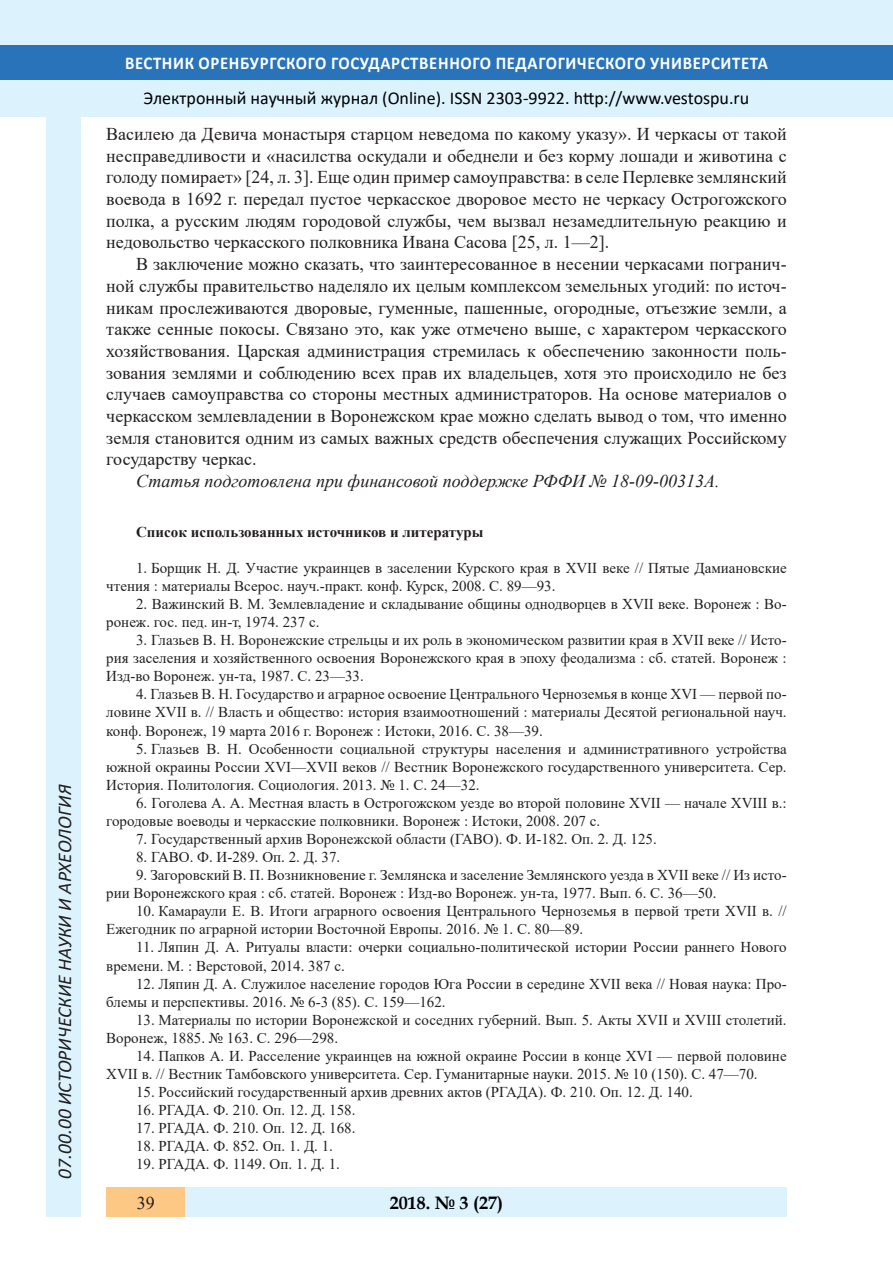
<style>
.page{position:relative;width:893px;height:1263px;background:#fff}
.page>*{position:absolute;margin:0;border:0;box-sizing:border-box;transform-origin:0 0}
.t1{font:italic 19.5px "Calibri";color:#231f20}
.Стиль2{font:18px/21.8px "Times New Roman";color:#231f20;text-align:justify}
.t2{font:18px "Calibri";color:#000}
.t3{font:700 18px "Calibri";letter-spacing:.04em;color:#fff;scale:.93 1}
.Стиль2-2{font:italic 18px "Times New Roman";color:#231f20}
.t4{font:700 18px "Book Antiqua";color:#000}
.литература{font:15px/18.1px "Times New Roman";color:#231f20}
.литература-2{font:700 15px "Times New Roman";color:#231f20}
</style>
<div class="page">
<div style="left:0;top:0;width:893px;height:116px;background:#dcf2fc"></div>
<div style="left:0;top:45px;width:893px;height:34px;background:#2873ba"></div>
<div style="left:47px;top:116px;width:34px;height:1101px;background:#dcf2fc"></div>
<div style="left:106px;top:1188px;width:681px;height:29px;background:#dcf2fc"></div>
<div style="left:106px;top:1188px;width:79px;height:29px;background:#fdc784"></div>
<h1 class="t1" style="left:51px;top:1179px;width:395px;rotate:-90deg">07.00.00 ИСТОРИЧЕСКИЕ НАУКИ И АРХЕОЛОГИЯ</h1>
<h1 class="t1" style="left:51px;top:1105px;width:206px;rotate:-90deg">БИОЛОГИЧЕСКИЕ НАУКИ</h1>
<h1 class="t1" style="left:51px;top:1169px;width:11px;rotate:-90deg">3</h1>
<p class="t3" style="left:125px;top:50px;width:693px">ВЕСТНИК ОРЕНБУРГСКОГО ГОСУДАРСТВЕННОГО ПЕДАГОГИЧЕСКОГО УНИВЕРСИТЕТА</p>
<p class="t2" style="left:144px;top:85px;width:607px">Электронный научный журнал (Online). ISSN 2303-9922. http://www.vestospu.ru</p>
<p class="t2" style="left:583px;top:85px;width:13px">t</p>
<p class="t2" style="left:583px;top:85px;width:13px">t</p>
<p class="Стиль2" style="left:106px;top:123px;width:682px">Василею да Девича монастыря старцом неведома по какому указу». И черкасы от такой несправедливости и «насилства оскудали и обеднели и без корму лошади и животина с голоду помирает» [24, л. 3]. Еще один пример самоуправства: в селе Перлевке землянский воевода в 1692 г. передал пустое черкасское дворовое место не черкасу Острогожского полка, а русским людям городовой службы, чем вызвал незамедлительную реакцию и недовольство черкасского полковника Ивана Сасова [25, л. 1—2].</p>
<p class="Стиль2" style="left:106px;top:253px;width:682px;text-indent:30px">В заключение можно сказать, что заинтересованное в несении черкасами погранич&shy;ной службы правительство наделяло их целым комплексом земельных угодий: по источ&shy;никам прослеживаются дворовые, гуменные, пашенные, огородные, отъезжие земли, а также сенные покосы. Связано это, как уже отмечено выше, с характером черкасского хозяйствования. Царская администрация стремилась к обеспечению законности поль&shy;зования землями и соблюдению всех прав их владельцев, хотя это происходило не без случаев самоуправства со стороны местных администраторов. На основе материалов о черкасском землевладении в Воронежском крае можно сделать вывод о том, что именно земля становится одним из самых важных средств обеспечения служащих Российскому государству черкас.</p>
<p class="Стиль2-2" style="left:136px;top:468px;width:585px">Статья подготовлена при финансовой поддержке РФФИ № 18-09-00313А.</p>
<p class="литература-2" style="left:136px;top:521px;width:349px">Список использованных источников и литературы</p>
<p class="литература" style="left:106px;top:558px;width:682px;text-indent:30px">1. Борщик Н. Д. Участие украинцев в заселении Курского края в XVII веке // Пятые Дамиановские чтения : материалы Всерос. науч.-практ. конф. Курск, 2008. С. 89—93.</p>
<p class="литература" style="left:106px;top:594px;width:682px;text-indent:30px">2. Важинский В. М. Землевладение и складывание общины однодворцев в XVII веке. Воронеж : Во&shy;ронеж. гос. пед. ин-т, 1974. 237 с.</p>
<p class="литература" style="left:106px;top:630px;width:682px;text-align:justify;text-indent:30px">3. Глазьев В. Н. Воронежские стрельцы и их роль в экономическом развитии края в XVII веке // Исто&shy;рия заселения и хозяйственного освоения Воронежского края в эпоху феодализма : сб. статей. Воронеж :<br>Изд-во Воронеж. ун-та, 1987. С. 23—33.</p>
<p class="литература" style="left:106px;top:685px;width:682px;text-align:justify;text-indent:30px">4. Глазьев В. Н. Государство и аграрное освоение Центрального Черноземья в конце XVI — первой по&shy;ловине XVII в. // Власть и общество: история взаимоотношений : материалы Десятой региональной науч. конф. Воронеж, 19 марта 2016 г. Воронеж : Истоки, 2016. С. 38—39.</p>
<p class="литература" style="left:106px;top:739px;width:682px;text-align:justify;text-indent:30px">5. Глазьев В. Н. Особенности социальной структуры населения и административного устройства южной окраины России XVI—XVII веков // Вестник Воронежского государственного университета. Сер.<br>История. Политология. Социология. 2013. № 1. С. 24—32.</p>
<p class="литература" style="left:106px;top:793px;width:682px;text-indent:30px">6. Гоголева А. А. Местная власть в Острогожском уезде во второй половине XVII — начале XVIII в.: городовые воеводы и черкасские полковники. Воронеж : Истоки, 2008. 207 с.</p>
<p class="литература" style="left:136px;top:829px;width:522px">7. Государственный архив Воронежской области (ГАВО). Ф. И-182. Оп. 2. Д. 125.</p>
<p class="литература" style="left:136px;top:847px;width:206px">8. ГАВО. Ф. И-289. Оп. 2. Д. 37.</p>
<p class="литература" style="left:106px;top:865px;width:682px;text-indent:30px">9. Загоровский В. П. Возникновение г. Землянска и заселение Землянского уезда в XVII веке // Из исто&shy;рии Воронежского края : сб. статей. Воронеж : Изд-во Воронеж. ун-та, 1977. Вып. 6. С. 36—50.</p>
<p class="литература" style="left:106px;top:902px;width:682px;text-indent:30px">10. Камараули Е. В. Итоги аграрного освоения Центрального Черноземья в первой трети XVII в. //<br>Ежегодник по аграрной истории Восточной Европы. 2016. № 1. С. 80—89.</p>
<p class="литература" style="left:106px;top:938px;width:682px;text-indent:30px">11. Ляпин Д. А. Ритуалы власти: очерки социально-политической истории России раннего Нового времени. М. : Верстовой, 2014. 387 с.</p>
<p class="литература" style="left:106px;top:974px;width:682px;text-indent:30px">12. Ляпин Д. А. Служилое население городов Юга России в середине XVII века // Новая наука: Про&shy;блемы и перспективы. 2016. № 6-3 (85). С. 159—162.</p>
<p class="литература" style="left:106px;top:1010px;width:682px;text-indent:30px">13. Материалы по истории Воронежской и соседних губерний. Вып. 5. Акты XVII и XVIII столетий.<br>Воронеж, 1885. № 163. С. 296—298.</p>
<p class="литература" style="left:106px;top:1046px;width:682px;text-indent:30px">14. Папков А. И. Расселение украинцев на южной окраине России в конце XVI — первой половине<br>XVII в. // Вестник Тамбовского университета. Сер. Гуманитарные науки. 2015. № 10 (150). С. 47—70.</p>
<p class="литература" style="left:136px;top:1082px;width:558px">15. Российский государственный архив древних актов (РГАДА). Ф. 210. Оп. 12. Д. 140.</p>
<p class="литература" style="left:136px;top:1100px;width:221px">16. РГАДА. Ф. 210. Оп. 12. Д. 158.</p>
<p class="литература" style="left:136px;top:1119px;width:221px">17. РГАДА. Ф. 210. Оп. 12. Д. 168.</p>
<p class="литература" style="left:136px;top:1137px;width:198px">18. РГАДА. Ф. 852. Оп. 1. Д. 1.</p>
<p class="литература" style="left:136px;top:1155px;width:205px">19. РГАДА. Ф. 1149. Оп. 1. Д. 1.</p>
<p class="t4" style="left:390px;top:1190px;width:115px">2018. № 3 (27)</p>
<p class="Стиль2" style="left:137px;top:1191px;width:19px">39</p>
<p class="t4" style="left:460px;top:1190px;width:39px">2 6</p>
<p class="t4" style="left:460px;top:1190px;width:39px">1 5</p>
</div>
